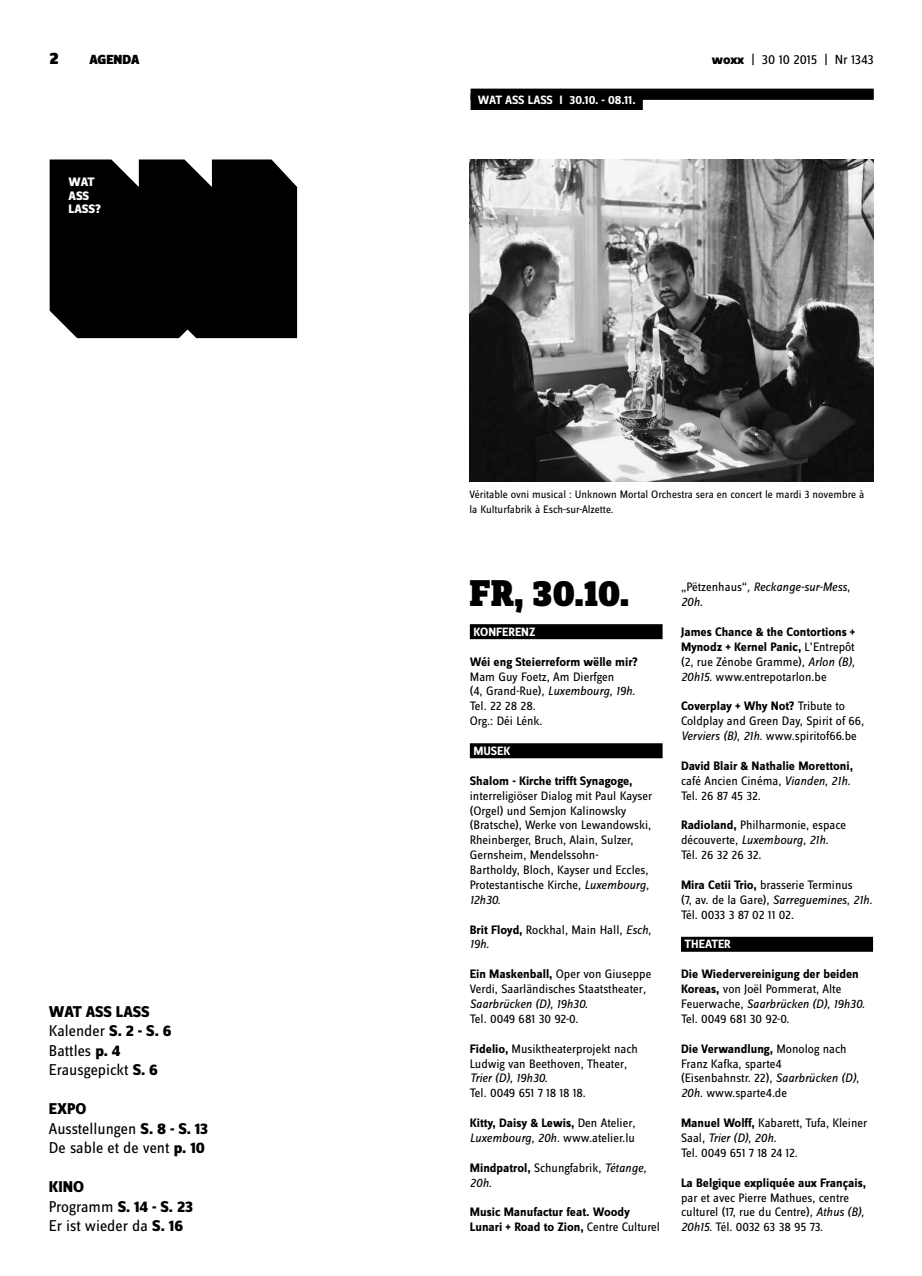
<style>
.page{position:relative;width:922px;height:1276px;background:#fff}
.page>*{position:absolute;margin:0;border:0;box-sizing:border-box;transform-origin:0 0}
.t1{font:900 38.75px "Zine Slab Dis";color:#000}
.t2{font:900 17.5px "Zine Sans Dis";color:#000}
.t3{font:16.25px/19.5px "Zine Sans Dis";color:#000}
.t4{font:13.75px "Zine Sans Dis";color:#000}
.t5{font:900 13.75px "Zine Sans Dis";color:#000}
.t6{font:12.75px/14.9px "Zine Sans Dis";color:#000}
.t7{font:700 12.75px/14.9px "Zine Sans Dis";color:#000}
.t8{font:italic 12.75px/14.9px "Zine Sans Dis";color:#000}
.t9{font:12.75px "Zine Sans Dis";letter-spacing:-.02em;color:#000}
.t10{font:800 12.75px/13.8px "Zine Sans Dis";letter-spacing:-.01em;color:#fff}
.t11{font:700 12.5px "Zine Sans Dis";color:#fff}
.t12{font:11.25px/14.9px "Zine Sans Dis";color:#000}
.s1{font-weight:800}
.s2{font-style:italic}
.s3{font-weight:700}
.s4{font-weight:700;font-style:normal}
.s5{font-style:normal}
.s6{font-weight:400}
.s7{font-weight:400;font-style:italic}
</style>
<div class="page">
<div style="left:469px;top:624px;width:193px;height:15px;background:#000"></div>
<div style="left:469px;top:743px;width:193px;height:15px;background:#000"></div>
<div style="left:680px;top:936px;width:192px;height:15px;background:#000"></div>
<div style="left:50px;top:159px;width:247px;height:179px;background:#000"></div>
<div style="left:470px;top:89px;width:403px;height:11px;background:#000"></div>
<div style="left:470px;top:94px;width:172px;height:16px;background:#000"></div>
<img style="left:469px;top:159px;width:403px;height:322px">
<h2 class="t2" style="left:50px;top:49px;width:11px">2</h2>
<p class="t5" style="left:89px;top:53px;width:52px">AGENDA</p>
<p class="t4" style="left:711px;top:53px;width:163px"><span class="s1">woxx</span> | 30 10 2015 | Nr 1343</p>
<p class="t10" style="left:69px;top:176px;width:34px">WAT<br>ASS<br>LASS?</p>
<p class="t3" style="left:49px;top:1002px;width:124px"><span class="s1">WAT ASS LASS<br></span>Kalender <span class="s1">S. 2 - S. 6<br></span>Battles <span class="s1">p. 4<br></span>Erausgepickt <span class="s1">S. 6</span></p>
<p class="t3" style="left:49px;top:1100px;width:161px"><span class="s1">EXPO<br></span>Ausstellungen <span class="s1">S. 8 - S. 13<br></span>De sable et de vent <span class="s1">p. 10</span></p>
<p class="t3" style="left:49px;top:1178px;width:145px"><span class="s1">KINO<br></span>Programm <span class="s1">S. 14 - S. 23<br></span>Er ist wieder da <span class="s1">S. 16</span></p>
<p class="t11" style="left:477px;top:93px;width:159px">WAT ASS LASS I 30.10. - 08.11.</p>
<p class="t12" style="left:469px;top:487px;width:396px">Véritable ovni musical : Unknown Mortal Orchestra sera en concert le mardi 3 novembre à la Kulturfabrik à Esch-sur-Alzette.</p>
<h1 class="t1" style="left:469px;top:573px;width:161px">Fr, 30.10.</h1>
<p class="t11" style="left:473px;top:625px;width:64px">konferenz</p>
<p class="t7" style="left:469px;top:655px;width:169px">Wéi eng Steierreform wëlle mir?</p>
<p class="t6" style="left:469px;top:669px;width:167px">Mam Guy Foetz, Am Dierfgen<br>(4, Grand-Rue)<span class="s2">, Luxembourg, 19h.<br></span>Tel. 22 28 28.<br>Org.: Déi Lénk.</p>
<p class="t11" style="left:473px;top:744px;width:39px">musek</p>
<p class="t7" style="left:469px;top:774px;width:164px">Shalom - Kirche trifft Synagoge,</p>
<p class="t6" style="left:469px;top:788px;width:184px">interreligiöser Dialog mit Paul Kayser (Orgel) und Semjon Kalinowsky (Bratsche), Werke von Lewandowski,<br>Rheinberger, Bruch, Alain, Sulzer,<br>Gernsheim, Mendelssohn-<br>Bartholdy, Bloch, Kayser und Eccles,<br>Protestantische Kirche<span class="s2">, Luxembourg,<br>12h30.</span></p>
<p class="t6" style="left:469px;top:922px;width:183px"><span class="s3">Brit Floyd,</span> Rockhal, Main Hall<span class="s2">, Esch,<br>19h.</span></p>
<p class="t6" style="left:469px;top:967px;width:183px"><span class="s3">Ein Maskenball,</span> Oper von Giuseppe<br>Verdi, Saarländisches Staatstheater<span class="s2">,<br>Saarbrücken (D), 19h30.</span></p>
<p class="t6" style="left:469px;top:1012px;width:110px">Tel. 0049 681 30 92-0.</p>
<p class="t6" style="left:469px;top:1041px;width:169px"><span class="s3">Fidelio,</span> Musiktheaterprojekt nach<br>Ludwig van Beethoven, Theater<span class="s2">,<br>Trier (D), 19h30.</span></p>
<p class="t9" style="left:470px;top:1086px;width:117px">Tel. 0049 651 7 18 18 18.</p>
<p class="t6" style="left:470px;top:1116px;width:167px"><span class="s3">Kitty, Daisy &amp; Lewis,</span> Den Atelier<span class="s2">,<br>Luxembourg, 20h.</span> www.atelier.lu</p>
<p class="t8" style="left:470px;top:1160px;width:178px"><span class="s4">Mindpatrol,</span> <span class="s5">Schungfabrik</span>, Tétange,<br>20h.</p>
<p class="t7" style="left:470px;top:1205px;width:192px">Music Manufactur feat. Woody<br>Lunari + Road to Zion, <span class="s6">Centre Culturel</span></p>
<p class="t8" style="left:680px;top:580px;width:170px"><span class="s5">„Pëtzenhaus“</span>, Reckange-sur-Mess,<br>20h.</p>
<p class="t6" style="left:680px;top:625px;width:176px;text-align:justify"><span class="s3">James Chance &amp; the Contortions + Mynodz + Kernel Panic,</span> L’Entrepôt (2, rue Zénobe Gramme)<span class="s2">, Arlon (B), 20h15.</span> www.entrepotarlon.be</p>
<p class="t6" style="left:680px;top:699px;width:185px"><span class="s3">Coverplay + Why Not?</span> Tribute to<br>Coldplay and Green Day, Spirit of 66<span class="s2">,<br>Verviers (B), 21h.</span> www.spiritof66.be</p>
<p class="t7" style="left:680px;top:759px;width:174px">David Blair &amp; Nathalie Morettoni, <span class="s6">café Ancien Cinéma</span><span class="s7">, Vianden, 21h.<br></span><span class="s6">Tel. 26 87 45 32.</span></p>
<p class="t6" style="left:680px;top:818px;width:167px"><span class="s3">Radioland,</span> Philharmonie, espace découverte<span class="s2">, Luxembourg, 21h.<br></span>Tél. 26 32 26 32.</p>
<p class="t6" style="left:680px;top:878px;width:193px"><span class="s3">Mira Cetii Trio,</span> brasserie Terminus<br>(7, av. de la Gare)<span class="s2">, Sarreguemines, 21h.<br></span>Tél. 0033 3 87 02 11 02.</p>
<p class="t11" style="left:684px;top:937px;width:46px">theater</p>
<p class="t6" style="left:680px;top:967px;width:185px"><span class="s3">Die Wiedervereinigung der beiden<br>Koreas,</span> von Joël Pommerat, Alte<br>Feuerwache<span class="s2">, Saarbrücken (D), 19h30.<br></span>Tel. 0049 681 30 92-0.</p>
<p class="t6" style="left:680px;top:1041px;width:179px"><span class="s3">Die Verwandlung,</span> Monolog nach<br>Franz Kafka, sparte4<br>(Eisenbahnstr. 22)<span class="s2">, Saarbrücken (D),<br>20h.</span> www.sparte4.de</p>
<p class="t6" style="left:680px;top:1116px;width:188px"><span class="s3">Manuel Wolff,</span> Kabarett, Tufa, Kleiner<br>Saal<span class="s2">, Trier (D), 20h.<br></span>Tel. 0049 651 7 18 24 12.</p>
<p class="t7" style="left:681px;top:1175px;width:186px">La Belgique expliquée aux Français,</p>
<p class="t6" style="left:681px;top:1190px;width:185px">par et avec Pierre Mathues, centre culturel (17, rue du Centre)<span class="s2">, Athus (B),<br>20h15.</span> Tél. 0032 63 38 95 73.</p>
</div>
